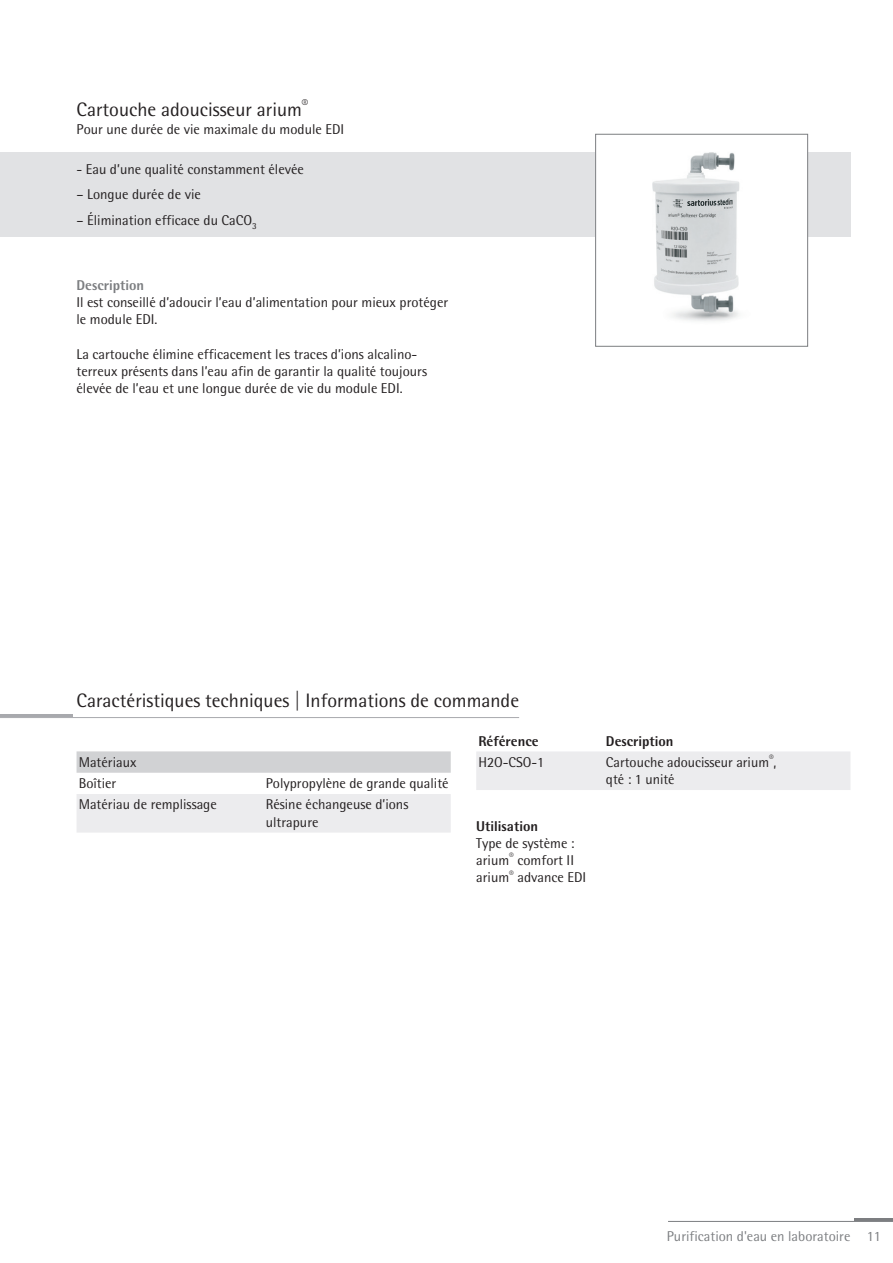
<style>
.page{position:relative;width:893px;height:1263px;background:#fff}
.page>*{position:absolute;margin:0;border:0;box-sizing:border-box;transform-origin:0 0}
.t1{font:19.5px "Sartorius Rotis Sans 2013";color:#231f20}
.t2{font:14.25px/17.2px "Sartorius Rotis Sans 2013";color:#231f20}
.t3{font:14.25px "Sartorius Rotis Sans 2013";color:#7c7e81}
.t4{font:800 14.25px "Sartorius Rotis Sans 2013";color:#231f20}
.t5{font:800 14.25px "Sartorius Rotis Sans 2013";color:#7c7e81}
</style>
<div class="page">
<hr style="left:668px;top:1221px;width:225px;height:1px;background:#7c7e81">
<hr style="left:855px;top:1218px;width:38px;height:3px;background:#7c7e81">
<div style="left:0;top:153px;width:850px;height:84px;background:#e1e2e4"></div>
<img style="left:597px;top:152px;width:209px;height:169px">
<div style="left:595px;top:134px;width:213px;height:213px;border:1px solid #7c7e81"></div>
<hr style="left:0;top:717px;width:519px;height:1px;background:#a8a9ad">
<hr style="left:0;top:714px;width:72px;height:3px;background:#a8a9ad">
<svg style="left:77px;top:751px;width:374px;height:22px;background:#d2d3d5"></svg>
<div style="left:77px;top:794px;width:374px;height:39px;background:#ececee"></div>
<div style="left:476px;top:751px;width:374px;height:39px;background:#ececee"></div>
<h1 class="t1" style="left:77px;top:97px;width:233px">Cartouche adoucisseur arium<sup>®</sup></h1>
<p class="t2" style="left:77px;top:121px;width:269px">Pour une durée de vie maximale du module EDI</p>
<p class="t2" style="left:77px;top:160px;width:229px">- Eau d’une qualité constamment élevée</p>
<p class="t2" style="left:77px;top:186px;width:126px">– Longue durée de vie</p>
<p class="t2" style="left:77px;top:211px;width:182px">– Élimination efficace du CaCO<sub>3</sub></p>
<p class="t5" style="left:77px;top:276px;width:69px">Description</p>
<p class="t2" style="left:77px;top:293px;width:373px">Il est conseillé d’adoucir l’eau d’alimentation pour mieux protéger le module EDI.</p>
<p class="t2" style="left:77px;top:345px;width:352px">La cartouche élimine efficacement les traces d’ions alcalino&shy;terreux présents dans l’eau afin de garantir la qualité toujours élevée de l’eau et une longue durée de vie du module EDI.</p>
<h1 class="t1" style="left:77px;top:688px;width:444px">Caractéristiques techniques | Informations de commande</h1>
<p class="t2" style="left:79px;top:751px;width:59px;line-height:21.3px">Matériaux<br>Boîtier</p>
<p class="t2" style="left:266px;top:774px;width:184px">Polypropylène de grande qualité</p>
<p class="t2" style="left:79px;top:796px;width:140px">Matériau de remplissage</p>
<p class="t2" style="left:266px;top:796px;width:144px">Résine échangeuse d’ions ultrapure</p>
<p class="t4" style="left:478px;top:732px;width:62px">Référence</p>
<p class="t4" style="left:606px;top:732px;width:69px">Description</p>
<p class="t2" style="left:478px;top:753px;width:67px">H2O-CSO-1</p>
<p class="t2" style="left:606px;top:753px;width:172px">Cartouche adoucisseur arium<sup>®</sup>, qté : 1 unité</p>
<p class="t4" style="left:476px;top:817px;width:63px">Utilisation</p>
<p class="t2" style="left:476px;top:834px;width:111px">Type de système : arium<sup>®</sup> comfort II arium<sup>®</sup> advance EDI</p>
<p class="t3" style="left:667px;top:1228px;width:216px">Purification d'eau en laboratoire 11</p>
</div>
